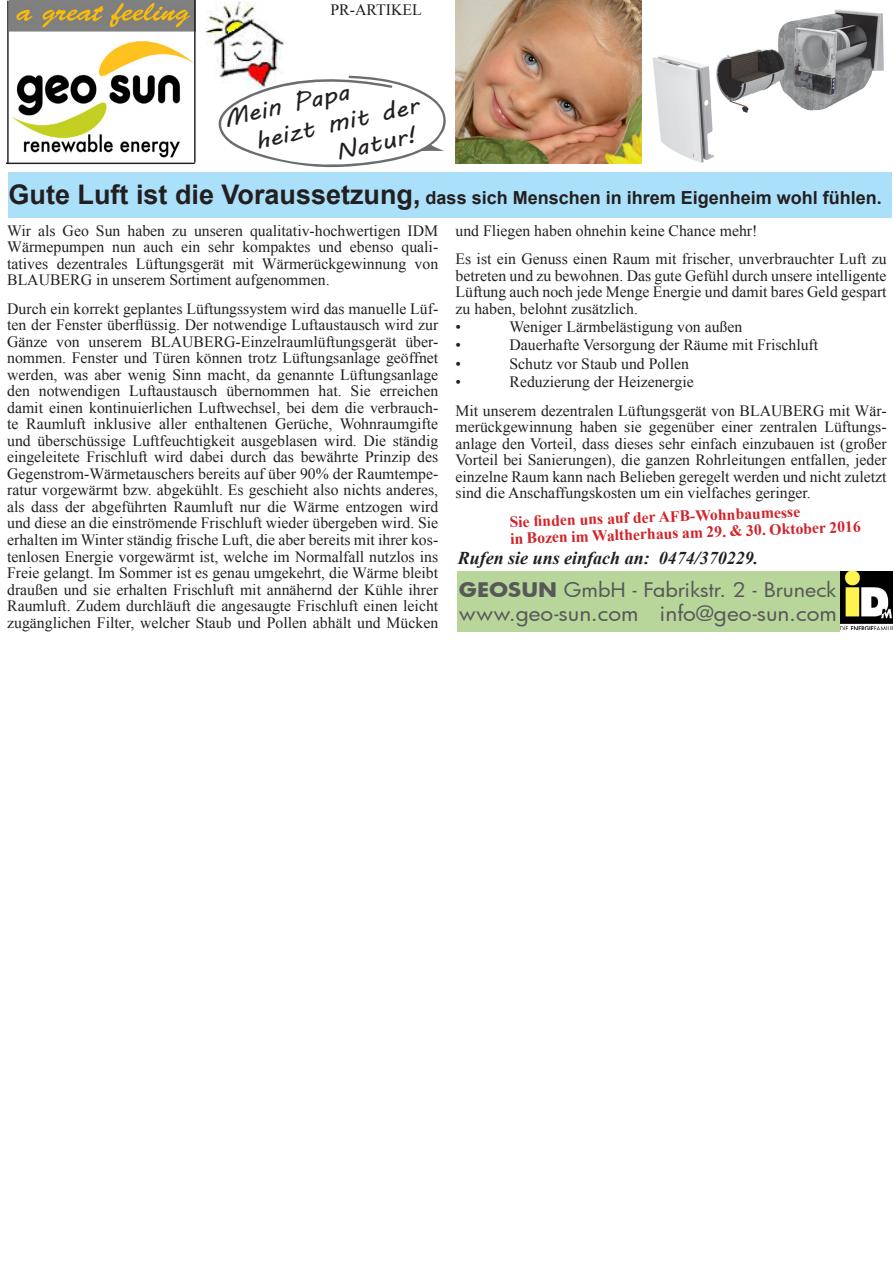
<style>
.page{position:relative;width:893px;height:1263px;background:#fff}
.page>*{position:absolute;margin:0;border:0;box-sizing:border-box;transform-origin:0 0}
.t1{font:23.7px/28px "MV Boli";color:#231f20;scale:1.1 1}
.t2{font:20.55px "Futura";color:#57585a;scale:1.1 1}
.t3{font:19.5px "Futura";color:#57585a;scale:1.1 1}
.t4{font:700 18px "Arial";color:#231f20}
.Parameter_Regelung{font:italic 700 18px "Times New Roman";color:#231f20}
.t5{font:15.9px "Times New Roman";color:#231f20}
.Parameter_Regelung-2{font:15.75px/16.5px "Times New Roman";color:#231f20;text-align:justify}
.Parameter_Regelung-3{font:700 15.75px "Times New Roman";color:#d1232a}
.s1{font-size:27px}
.s2{font-weight:700}
</style>
<div class="page">
<div style="left:8px;top:172px;width:884px;height:46px;background:#aae0f9"></div>
<img style="left:9px;top:0;width:185px;height:163px">
<img style="left:455px;top:1px;width:186px;height:163px">
<hr style="left:6px;top:163px;width:189px;height:1px;background:#231f20">
<hr style="left:194px;top:0;width:2px;height:163px;background:#231f20">
<img style="left:652px;top:9px;width:232px;height:154px">
<img style="left:206px;top:1px;width:77px;height:74px">
<hr style="left:7px;top:1px;width:2px;height:163px;background:#231f20">
<svg style="left:218px;top:75px;width:228px;height:93px"></svg>
<div style="left:458px;top:571px;width:435px;height:60px;background:#b8d699"></div>
<div style="left:841px;top:571px;width:52px;height:61px;background:#fff"></div>
<img style="left:841px;top:571px;width:52px;height:59px">
<p class="t5" style="left:330px;top:-1px;width:93px">PR-ARTIKEL</p>
<p class="t1" style="left:221px;top:104px;width:118px;rotate:-12deg">Mein Papa</p>
<p class="t1" style="left:327px;top:110px;width:84px;text-indent:-77px;rotate:-12deg">heizt mit der<br>Natur!</p>
<p class="t4" style="left:9px;top:186px;width:875px"><span class="s1">Gute Luft ist die Voraussetzung,</span> dass sich Menschen in ihrem Eigenheim wohl fühlen.</p>
<p class="Parameter_Regelung-2" style="left:7px;top:222px;width:433px">Wir als Geo Sun haben zu unseren qualitativ-hochwertigen IDM Wärmepumpen nun auch ein sehr kompaktes und ebenso quali&shy;tatives dezentrales Lüftungsgerät mit Wärmerückgewinnung von BLAUBERG in unserem Sortiment aufgenommen.</p>
<p class="Parameter_Regelung-2" style="left:7px;top:300px;width:433px">Durch ein korrekt geplantes Lüftungssystem wird das manuelle Lüf&shy;ten der Fenster überflüssig. Der notwendige Luftaustausch wird zur Gänze von unserem BLAUBERG-Einzelraumlüftungsgerät über&shy;nommen. Fenster und Türen können trotz Lüftungsanlage geöffnet werden, was aber wenig Sinn macht, da genannte Lüftungsanlage den notwendigen Luftaustausch übernommen hat. Sie erreichen damit einen kontinuierlichen Luftwechsel, bei dem die verbrauch&shy;te Raumluft inklusive aller enthaltenen Gerüche, Wohnraumgifte und überschüssige Luftfeuchtigkeit ausgeblasen wird. Die ständig eingeleitete Frischluft wird dabei durch das bewährte Prinzip des Gegenstrom-Wärmetauschers bereits auf über 90% der Raumtempe&shy;ratur vorgewärmt bzw. abgekühlt. Es geschieht also nichts anderes, als dass der abgeführten Raumluft nur die Wärme entzogen wird und diese an die einströmende Frischluft wieder übergeben wird. Sie erhalten im Winter ständig frische Luft, die aber bereits mit ihrer kos&shy;tenlosen Energie vorgewärmt ist, welche im Normalfall nutzlos ins Freie gelangt. Im Sommer ist es genau umgekehrt, die Wärme bleibt draußen und sie erhalten Frischluft mit annähernd der Kühle ihrer Raumluft. Zudem durchläuft die angesaugte Frischluft einen leicht zugänglichen Filter, welcher Staub und Pollen abhält und Mücken</p>
<p class="Parameter_Regelung-2" style="left:456px;top:222px;width:303px">und Fliegen haben ohnehin keine Chance mehr!</p>
<p class="Parameter_Regelung-2" style="left:456px;top:251px;width:433px">Es ist ein Genuss einen Raum mit frischer, unverbrauchter Luft zu betreten und zu bewohnen. Das gute Gefühl durch unsere intelligente Lüftung auch noch jede Menge Energie und damit bares Geld gespart zu haben, belohnt zusätzlich.</p>
<p class="Parameter_Regelung-2" style="left:456px;top:318px;width:7px">•</p>
<p class="Parameter_Regelung-2" style="left:510px;top:318px;width:234px">Weniger Lärmbelästigung von außen</p>
<p class="Parameter_Regelung-2" style="left:456px;top:337px;width:7px">•</p>
<p class="Parameter_Regelung-2" style="left:510px;top:337px;width:310px">Dauerhafte Versorgung der Räume mit Frischluft</p>
<p class="Parameter_Regelung-2" style="left:456px;top:355px;width:7px">•</p>
<p class="Parameter_Regelung-2" style="left:510px;top:355px;width:181px">Schutz vor Staub und Pollen</p>
<p class="Parameter_Regelung-2" style="left:456px;top:373px;width:7px">•</p>
<p class="Parameter_Regelung-2" style="left:510px;top:373px;width:186px">Reduzierung der Heizenergie</p>
<p class="Parameter_Regelung-2" style="left:456px;top:402px;width:433px">Mit unserem dezentralen Lüftungsgerät von BLAUBERG mit Wär&shy;merückgewinnung haben sie gegenüber einer zentralen Lüftungs&shy;anlage den Vorteil, dass dieses sehr einfach einzubauen ist (großer Vorteil bei Sanierungen), die ganzen Rohrleitungen entfallen, jeder einzelne Raum kann nach Belieben geregelt werden und nicht zuletzt sind die Anschaffungskosten um ein vielfaches geringer.</p>
<p class="Parameter_Regelung-3" style="left:509px;top:511px;width:292px;rotate:-2deg">Sie fi nden uns auf der AFB-Wohnbaumesse</p>
<p class="Parameter_Regelung-3" style="left:510px;top:528px;width:352px;rotate:-2deg">in Bozen im Waltherhaus am 29. &amp; 30. Oktober 2016</p>
<p class="Parameter_Regelung" style="left:458px;top:546px;width:302px">Rufen sie uns einfach an: 0474/370229.</p>
<p class="t3" style="left:459px;top:577px;width:345px"><span class="s2">GEOSUN</span> GmbH - Fabrikstr. 2 - Bruneck</p>
<p class="t2" style="left:459px;top:599px;width:345px">www.geo-sun.com info@geo-sun.com</p>
</div>
